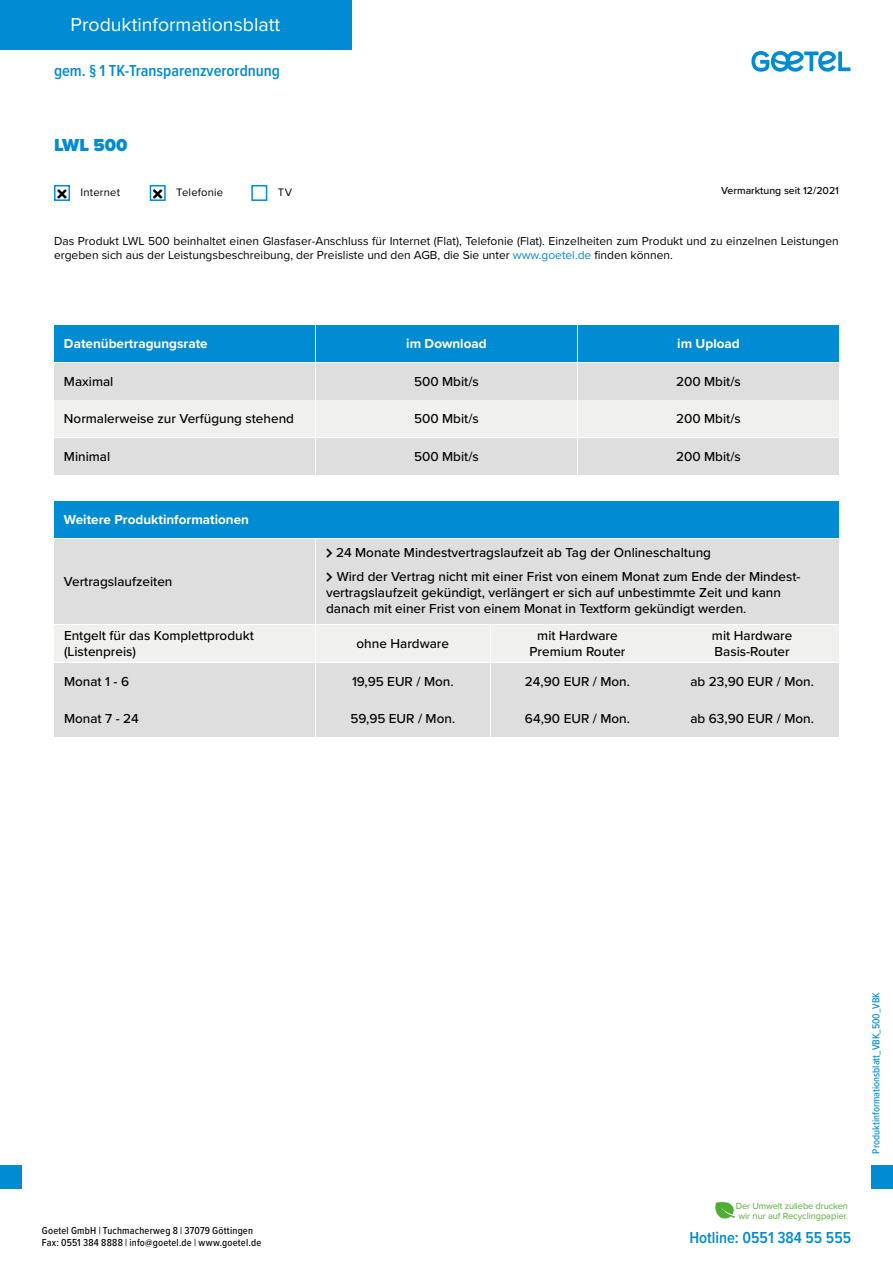
<style>
.page{position:relative;width:893px;height:1263px;background:#fff}
.page>*{position:absolute;margin:0;border:0;box-sizing:border-box;transform-origin:0 0}
.t1{font:19.5px "Proxima Nova";color:#fff}
.t2{font:900 18px "Proxima Nova";color:#008bd2}
.t3{font:600 16.5px "Proxima Nova Cond";color:#008bd2}
.t4{font:500 13.5px/16.2px "Proxima Nova";color:#000}
.t5{font:700 13.5px "Proxima Nova";color:#fff}
.t6{font:12px/14.4px "Proxima Nova";color:#000}
.t7{font:11.25px "Proxima Nova";letter-spacing:.02em;color:#000}
.t8{font:500 10.5px/12.6px "Proxima Nova Cond";letter-spacing:.02em;color:#000}
.t9{font:500 10.5px "Proxima Nova Cond";color:#008bd2}
.t10{font:500 10.5px "Proxima Nova";color:#000}
.t11{font:9.15px/10.1px "Proxima Nova";letter-spacing:-.01em;color:#52ae32;text-align:center}
.s1{color:#008bd2}
</style>
<div class="page">
<div style="left:0;top:0;width:351px;height:50px;background:#008bd2"></div>
<svg style="left:751px;top:51px;width:99px;height:21px"></svg>
<div style="left:0;top:1165px;width:21px;height:24px;background:#008bd2"></div>
<div style="left:872px;top:1165px;width:21px;height:24px;background:#008bd2"></div>
<svg style="left:715px;top:1202px;width:20px;height:17px"></svg>
<div style="left:54px;top:325px;width:261px;height:37px;background:#008bd2"></div>
<div style="left:316px;top:325px;width:261px;height:37px;background:#008bd2"></div>
<div style="left:578px;top:325px;width:261px;height:37px;background:#008bd2"></div>
<div style="left:54px;top:363px;width:261px;height:36px;background:#dfdede"></div>
<div style="left:316px;top:363px;width:261px;height:36px;background:#dfdede"></div>
<div style="left:578px;top:363px;width:261px;height:36px;background:#dfdede"></div>
<div style="left:54px;top:401px;width:261px;height:36px;background:#f0f0ef"></div>
<div style="left:316px;top:401px;width:261px;height:36px;background:#f0f0ef"></div>
<div style="left:578px;top:401px;width:261px;height:36px;background:#f0f0ef"></div>
<div style="left:54px;top:438px;width:261px;height:37px;background:#dfdede"></div>
<div style="left:316px;top:438px;width:261px;height:37px;background:#dfdede"></div>
<div style="left:578px;top:438px;width:261px;height:37px;background:#dfdede"></div>
<div style="left:54px;top:502px;width:785px;height:36px;background:#008bd2"></div>
<div style="left:54px;top:539px;width:261px;height:85px;background:#dfdede"></div>
<div style="left:316px;top:539px;width:523px;height:85px;background:#dfdede"></div>
<div style="left:54px;top:625px;width:261px;height:37px;background:#f0f0ef"></div>
<div style="left:316px;top:625px;width:174px;height:37px;background:#f0f0ef"></div>
<div style="left:54px;top:700px;width:261px;height:37px;background:#dfdede"></div>
<div style="left:316px;top:700px;width:174px;height:37px;background:#dfdede"></div>
<div style="left:491px;top:625px;width:173px;height:37px;background:#f0f0ef"></div>
<div style="left:491px;top:700px;width:173px;height:37px;background:#dfdede"></div>
<div style="left:665px;top:625px;width:174px;height:37px;background:#f0f0ef"></div>
<div style="left:665px;top:700px;width:174px;height:37px;background:#dfdede"></div>
<div style="left:251px;top:185px;width:16px;height:16px;background:#fff;border:2px solid #008bd2"></div>
<div style="left:150px;top:185px;width:16px;height:16px;background:#fff;border:2px solid #008bd2"></div>
<div style="left:54px;top:185px;width:16px;height:16px;background:#fff;border:2px solid #008bd2"></div>
<div style="left:54px;top:663px;width:261px;height:36px;background:#dfdede"></div>
<div style="left:316px;top:663px;width:174px;height:36px;background:#dfdede"></div>
<div style="left:491px;top:663px;width:173px;height:36px;background:#dfdede"></div>
<div style="left:665px;top:663px;width:174px;height:36px;background:#dfdede"></div>
<h1 class="t1" style="left:71px;top:10px;width:211px">Produktinformationsblatt</h1>
<p class="t3" style="left:54px;top:58px;width:227px">gem. § 1 TK-Transparenzverordnung</p>
<h2 class="t2" style="left:54px;top:132px;width:75px">LWL 500</h2>
<p class="t7" style="left:81px;top:184px;width:41px">Internet</p>
<p class="t7" style="left:176px;top:184px;width:48px">Telefonie</p>
<p class="t7" style="left:278px;top:184px;width:16px">TV</p>
<p class="t10" style="left:721px;top:183px;width:119px">Vermarktung seit 12/2021</p>
<p class="t6" style="left:54px;top:233px;width:786px">Das Produkt LWL 500 beinhaltet einen Glasfaser-Anschluss für Internet (Flat), Telefonie (Flat). Einzelheiten zum Produkt und zu einzelnen Leistungen ergeben sich aus der Leistungsbeschreibung, der Preisliste und den AGB, die Sie unter <span class="s1">www.goetel.de</span> finden können.</p>
<p class="t5" style="left:64px;top:333px;width:145px">Datenübertragungsrate</p>
<p class="t5" style="left:406px;top:333px;width:82px">im Download</p>
<p class="t5" style="left:677px;top:333px;width:64px">im Upload</p>
<p class="t4" style="left:64px;top:373px;width:51px">Maximal</p>
<p class="t4" style="left:64px;top:410px;width:232px">Normalerweise zur Verfügung stehend</p>
<p class="t4" style="left:64px;top:448px;width:48px">Minimal</p>
<p class="t4" style="left:676px;top:373px;width:66px">200 Mbit/s</p>
<p class="t4" style="left:676px;top:410px;width:66px">200 Mbit/s</p>
<p class="t4" style="left:676px;top:448px;width:66px">200 Mbit/s</p>
<p class="t4" style="left:414px;top:373px;width:66px">500 Mbit/s</p>
<p class="t4" style="left:414px;top:410px;width:66px">500 Mbit/s</p>
<p class="t4" style="left:414px;top:448px;width:66px">500 Mbit/s</p>
<p class="t5" style="left:64px;top:510px;width:187px">Weitere Produktinformationen</p>
<p class="t4" style="left:64px;top:573px;width:110px">Vertragslaufzeiten</p>
<p class="t4" style="left:64px;top:627px;width:191px">Entgelt für das Komplettprodukt (Listenpreis)</p>
<p class="t4" style="left:336px;top:540px;width:466px;line-height:23.7px">24 Monate Mindestvertragslaufzeit ab Tag der Onlineschaltung<br>Wird der Vertrag nicht mit einer Frist von einem Monat zum Ende der Mindest-</p>
<p class="t4" style="left:326px;top:584px;width:456px">vertragslaufzeit gekündigt, verlängert er sich auf unbestimmte Zeit und kann danach mit einer Frist von einem Monat in Textform gekündigt werden.</p>
<p class="t4" style="left:357px;top:635px;width:94px">ohne Hardware</p>
<p class="t4" style="left:529px;top:627px;width:97px;text-align:center">mit Hardware<br>Premium Router</p>
<p class="t4" style="left:712px;top:627px;width:82px">mit Hardware<br>Basis-Router</p>
<p class="t4" style="left:64px;top:673px;width:67px">Monat 1 - 6</p>
<p class="t4" style="left:352px;top:673px;width:103px">19,95 EUR / Mon.</p>
<p class="t4" style="left:525px;top:673px;width:107px">24,90 EUR / Mon.</p>
<p class="t4" style="left:690px;top:673px;width:125px">ab 23,90 EUR / Mon.</p>
<p class="t4" style="left:64px;top:710px;width:76px">Monat 7 - 24</p>
<p class="t4" style="left:350px;top:710px;width:106px">59,95 EUR / Mon.</p>
<p class="t4" style="left:525px;top:710px;width:107px">64,90 EUR / Mon.</p>
<p class="t4" style="left:690px;top:710px;width:125px">ab 63,90 EUR / Mon.</p>
<p class="t8" style="left:42px;top:1223px;width:221px">Goetel GmbH | Tuchmacherweg 8 | 37079 Göttingen<br>Fax: 0551 384 8888 | info@goetel.de | www.goetel.de</p>
<p class="t11" style="left:736px;top:1200px;width:114px">Der Umwelt zuliebe drucken wir nur auf Recyclingpapier.</p>
<p class="t3" style="left:689px;top:1226px;width:163px">Hotline: 0551 384 55 555</p>
<p class="t9" style="left:868px;top:1153px;width:163px;rotate:-90deg">Produktinformationsblatt_VBK_500_VBK</p>
</div>
